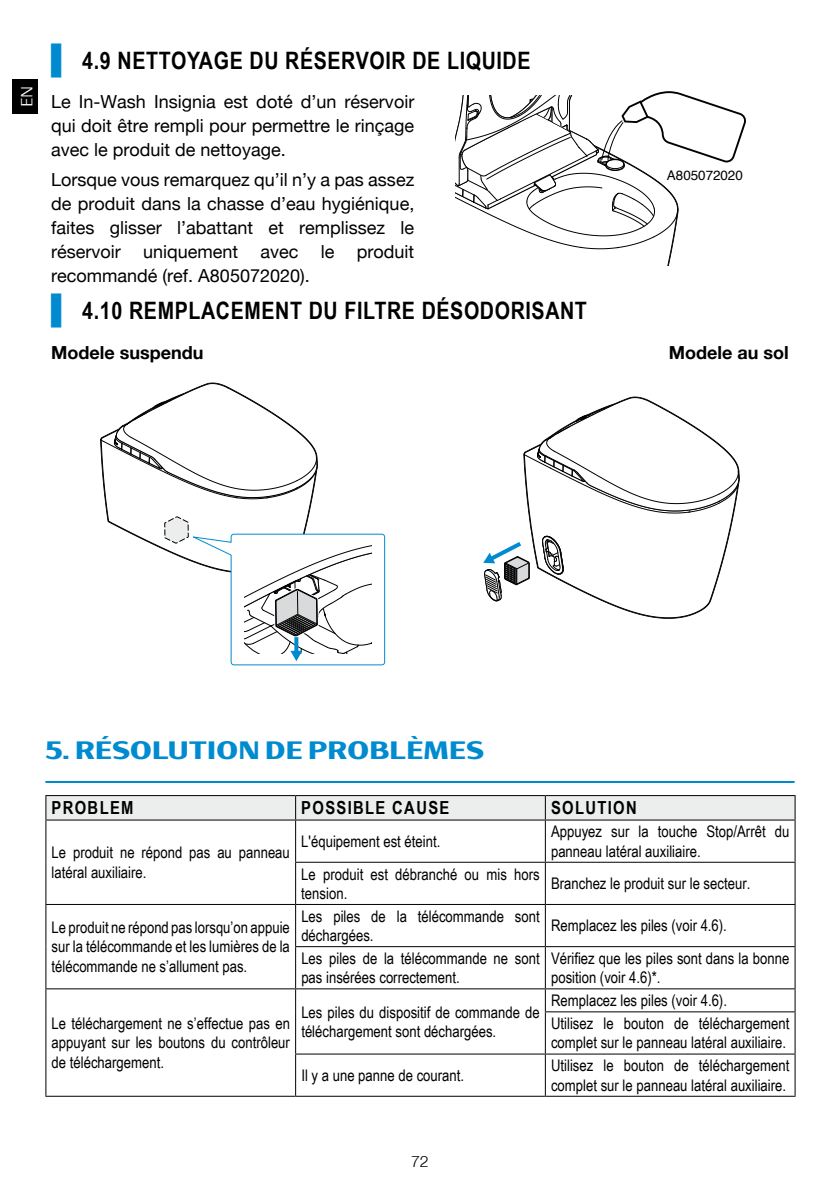
<style>
.page{position:relative;width:840px;height:1191px;background:#fff}
.page>*{position:absolute;margin:0;border:0;box-sizing:border-box;transform-origin:0 0}
.t1{font:900 28px "Roca";letter-spacing:.01em;color:#008bd0}
.t2{font:700 24px "Arial Narrow";letter-spacing:.025em;color:#000}
.t3{font:18px/24px "Helvetica Neue";color:#000;text-align:justify}
.t4{font:700 18px "Arial Narrow";letter-spacing:.075em;color:#000}
.t5{font:700 18px "Helvetica Neue";color:#000}
.t6{font:300 18px "Roca";color:#fff}
.t7{font:16px/19.2px "Arial Narrow";color:#000}
.t8{font:300 16px "Helvetica Neue LT";color:#000}
.t9{font:13.4px "Helvetica";color:#000}
.s1{font-size:28px;color:#008bd0}
</style>
<div class="page">
<div style="left:12px;top:79px;width:26px;height:34px;background:#000"></div>
<hr style="left:45px;top:781px;width:749px;height:2px;background:#008bd0">
<svg style="left:455px;top:91px;width:291px;height:174px"></svg>
<svg style="left:100px;top:383px;width:285px;height:283px"></svg>
<svg style="left:483px;top:397px;width:256px;height:221px"></svg>
<svg style="left:45px;top:795px;width:750px;height:24px;background:#e0e1e1"></svg>
<hr style="left:45px;top:819px;width:250px;height:1px;background:#000">
<hr style="left:45px;top:820px;width:1px;height:42px;background:#000">
<hr style="left:295px;top:819px;width:250px;height:1px;background:#000">
<hr style="left:295px;top:820px;width:1px;height:41px;background:#000">
<hr style="left:545px;top:819px;width:250px;height:1px;background:#000">
<hr style="left:544px;top:820px;width:1px;height:41px;background:#000">
<hr style="left:794px;top:820px;width:1px;height:41px;background:#000">
<hr style="left:45px;top:862px;width:1px;height:42px;background:#000">
<hr style="left:295px;top:861px;width:250px;height:1px;background:#000">
<hr style="left:295px;top:862px;width:1px;height:42px;background:#000">
<hr style="left:545px;top:861px;width:250px;height:1px;background:#000">
<hr style="left:544px;top:862px;width:1px;height:42px;background:#000">
<hr style="left:794px;top:862px;width:1px;height:42px;background:#000">
<hr style="left:45px;top:904px;width:250px;height:1px;background:#000">
<hr style="left:45px;top:905px;width:1px;height:41px;background:#000">
<hr style="left:295px;top:904px;width:250px;height:1px;background:#000">
<hr style="left:295px;top:905px;width:1px;height:41px;background:#000">
<hr style="left:545px;top:904px;width:250px;height:1px;background:#000">
<hr style="left:544px;top:905px;width:1px;height:41px;background:#000">
<hr style="left:794px;top:905px;width:1px;height:41px;background:#000">
<hr style="left:45px;top:946px;width:1px;height:42px;background:#000">
<hr style="left:295px;top:946px;width:250px;height:1px;background:#000">
<hr style="left:295px;top:947px;width:1px;height:41px;background:#000">
<hr style="left:545px;top:946px;width:250px;height:1px;background:#000">
<hr style="left:544px;top:947px;width:1px;height:41px;background:#000">
<hr style="left:794px;top:947px;width:1px;height:41px;background:#000">
<hr style="left:45px;top:988px;width:250px;height:1px;background:#000">
<svg style="left:45px;top:989px;width:1px;height:22px"></svg>
<hr style="left:295px;top:988px;width:250px;height:1px;background:#000">
<svg style="left:295px;top:989px;width:1px;height:22px"></svg>
<hr style="left:545px;top:988px;width:250px;height:1px;background:#000">
<svg style="left:544px;top:989px;width:1px;height:22px"></svg>
<svg style="left:794px;top:989px;width:1px;height:22px"></svg>
<hr style="left:45px;top:1011px;width:1px;height:43px;background:#000">
<hr style="left:295px;top:1011px;width:1px;height:42px;background:#000">
<hr style="left:544px;top:1011px;width:251px;height:1px;background:#000">
<hr style="left:544px;top:1012px;width:1px;height:41px;background:#000">
<hr style="left:794px;top:1012px;width:1px;height:41px;background:#000">
<hr style="left:45px;top:1054px;width:1px;height:41px;background:#000">
<hr style="left:295px;top:1053px;width:250px;height:1px;background:#000">
<hr style="left:295px;top:1054px;width:1px;height:41px;background:#000">
<hr style="left:545px;top:1053px;width:250px;height:1px;background:#000">
<hr style="left:544px;top:1054px;width:1px;height:41px;background:#000">
<hr style="left:794px;top:1054px;width:1px;height:41px;background:#000">
<hr style="left:45px;top:1095px;width:250px;height:1px;background:#000">
<hr style="left:295px;top:1095px;width:250px;height:1px;background:#000">
<hr style="left:545px;top:1095px;width:250px;height:1px;background:#000">
<p class="t6" style="left:15px;top:107px;width:23px;rotate:-90deg">EN</p>
<h2 class="t2" style="left:51px;top:42px;width:480px"><span class="s1">▌</span> 4.9 NETTOYAGE DU RÉSERVOIR DE LIQUIDE</h2>
<p class="t3" style="left:51px;top:91px;width:364px">Le In-Wash Insignia est doté d’un réservoir qui doit être rempli pour permettre le rinçage avec le produit de nettoyage.</p>
<p class="t3" style="left:51px;top:169px;width:364px">Lorsque vous remarquez qu’il n’y a pas assez de produit dans la chasse d’eau hygiénique, faites glisser l’abattant et remplissez le réservoir uniquement avec le produit recommandé (ref. A805072020).</p>
<p class="t9" style="left:666px;top:165px;width:77px">A805072020</p>
<h2 class="t2" style="left:51px;top:292px;width:537px"><span class="s1">▌</span> 4.10 REMPLACEMENT DU FILTRE DÉSODORISANT</h2>
<p class="t5" style="left:51px;top:338px;width:154px">Modele suspendu</p>
<p class="t5" style="left:668px;top:338px;width:121px">Modele au sol</p>
<h1 class="t1" style="left:45px;top:731px;width:440px">5. RÉSOLUTION DE PROBLÈMES</h1>
<p class="t4" style="left:52px;top:794px;width:83px">PROBLEM</p>
<p class="t4" style="left:301px;top:794px;width:149px">POSSIBLE CAUSE</p>
<p class="t4" style="left:550px;top:794px;width:87px">SOLUTION</p>
<p class="t7" style="left:52px;top:842px;width:240px">Le produit ne répond pas au panneau latéral auxiliaire.</p>
<p class="t7" style="left:301px;top:831px;width:140px">L'équipement est éteint.</p>
<p class="t7" style="left:550px;top:821px;width:240px">Appuyez sur la touche Stop/Arrêt du panneau latéral auxiliaire.</p>
<p class="t7" style="left:301px;top:863px;width:240px">Le produit est débranché ou mis hors tension.</p>
<p class="t7" style="left:550px;top:873px;width:201px">Branchez le produit sur le secteur.</p>
<p class="t7" style="left:52px;top:917px;width:240px;text-align:justify">Le produit ne répond pas lorsqu’on appuie sur la télécommande et les lumières de la télécommande ne s’allument pas.</p>
<p class="t7" style="left:301px;top:906px;width:240px">Les piles de la télécommande sont déchargées.</p>
<p class="t7" style="left:550px;top:915px;width:177px">Remplacez les piles (voir 4.6).</p>
<p class="t7" style="left:301px;top:948px;width:240px">Les piles de la télécommande ne sont pas insérées correctement.</p>
<p class="t7" style="left:550px;top:948px;width:240px">Vérifiez que les piles sont dans la bonne position (voir 4.6)*.</p>
<p class="t7" style="left:52px;top:1013px;width:240px;text-align:justify">Le téléchargement ne s’effectue pas en appuyant sur les boutons du contrôleur de téléchargement.</p>
<p class="t7" style="left:301px;top:1001px;width:240px">Les piles du dispositif de commande de téléchargement sont déchargées.</p>
<p class="t7" style="left:550px;top:988px;width:240px;line-height:23px">Remplacez les piles (voir 4.6).<br>Utilisez le bouton de téléchargement</p>
<p class="t7" style="left:550px;top:1032px;width:236px">complet sur le panneau latéral auxiliaire.</p>
<p class="t7" style="left:301px;top:1065px;width:164px">Il y a une panne de courant.</p>
<p class="t7" style="left:550px;top:1055px;width:240px">Utilisez le bouton de téléchargement complet sur le panneau latéral auxiliaire.</p>
<p class="t8" style="left:411px;top:1151px;width:19px">72</p>
</div>
